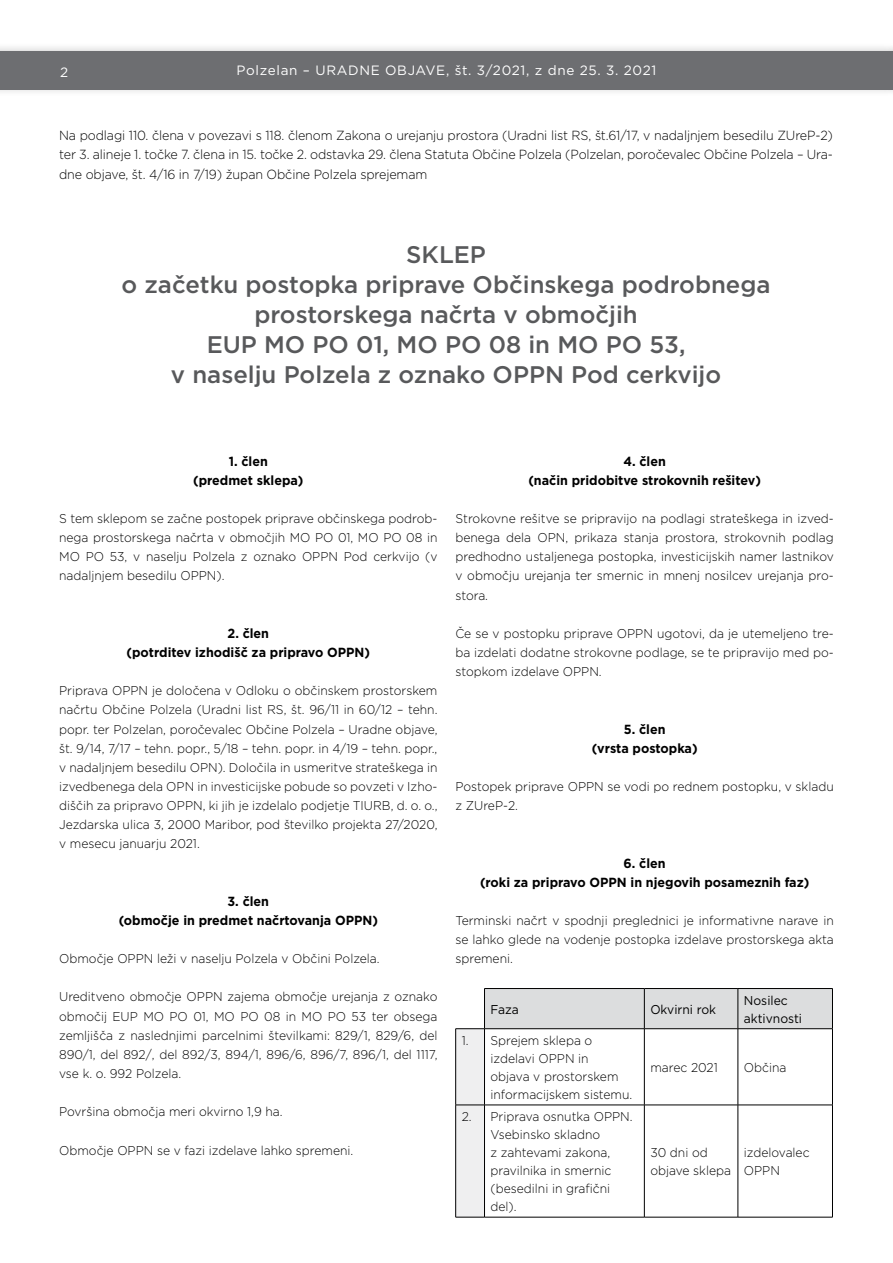
<style>
.page{position:relative;width:893px;height:1263px;background:#fff}
.page>*{position:absolute;margin:0;border:0;box-sizing:border-box;transform-origin:0 0}
.t1{font:500 24px/30px "Gotham";color:#58595b;text-align:center}
.t2{font:13.5px "Gotham";letter-spacing:.05em;color:#fff}
.t3{font:300 13.2px/19.2px "Gotham";letter-spacing:-.01em;color:#000;text-align:justify;scale:.95 1}
.t4{font:700 13.2px/19.2px "Gotham";color:#000;text-align:center;scale:.95 1}
.t5{font:300 12.75px/19.2px "Gotham";color:#000;text-align:justify;scale:.95 1}
.t6{font:12.75px/18px "Gotham";color:#000;scale:.95 1}
</style>
<div class="page">
<hr style="left:738px;top:988px;width:95px;height:1px;background:#000">
<hr style="left:832px;top:989px;width:1px;height:39px;background:#000">
<hr style="left:738px;top:1028px;width:95px;height:1px;background:#000">
<hr style="left:832px;top:1029px;width:1px;height:76px;background:#000">
<hr style="left:832px;top:1105px;width:1px;height:112px;background:#000">
<svg style="left:455px;top:988px;width:377px;height:230px"></svg>
<hr style="left:484px;top:1217px;width:160px;height:1px;background:#000">
<hr style="left:644px;top:1217px;width:94px;height:1px;background:#000">
<hr style="left:738px;top:1217px;width:95px;height:1px;background:#000">
<div style="left:0;top:43px;width:893px;height:54px;background:#000;opacity:.2"></div>
<div style="left:0;top:51px;width:893px;height:38px;background:#6d6e71"></div>
<p class="t2" style="left:60px;top:64px;width:10px">2</p>
<p class="t2" style="left:237px;top:62px;width:421px">Polzelan – URADNE OBJAVE, št. 3/2021, z dne 25. 3. 2021</p>
<p class="t3" style="left:59px;top:126px;width:816px">Na podlagi 110. člena v povezavi s 118. členom Zakona o urejanju prostora (Uradni list RS, št.61/17, v nadaljnjem besedilu ZUreP-2) ter 3. alineje 1. točke 7. člena in 15. točke 2. odstavka 29. člena Statuta Občine Polzela (Polzelan, poročevalec Občine Polzela – Ura&shy;dne objave, št. 4/16 in 7/19) župan Občine Polzela sprejemam</p>
<h1 class="t1" style="left:122px;top:239px;width:651px">SKLEP<br>o začetku postopka priprave Občinskega podrobnega prostorskega načrta v območjih<br>EUP MO PO 01, MO PO 08 in MO PO 53,<br>v naselju Polzela z oznako OPPN Pod cerkvijo</h1>
<p class="t4" style="left:193px;top:451px;width:118px">1. člen<br>(predmet sklepa)</p>
<p class="t5" style="left:59px;top:509px;width:400px">S tem sklepom se začne postopek priprave občinskega podrob&shy;nega prostorskega načrta v območjih MO PO 01, MO PO 08 in MO PO 53, v naselju Polzela z oznako OPPN Pod cerkvijo (v nadaljnjem besedilu OPPN).</p>
<p class="t4" style="left:127px;top:623px;width:258px">2. člen<br>(potrditev izhodišč za pripravo OPPN)</p>
<p class="t5" style="left:59px;top:681px;width:400px">Priprava OPPN je določena v Odloku o občinskem prostorskem načrtu Občine Polzela (Uradni list RS, št. 96/11 in 60/12 – tehn. popr. ter Polzelan, poročevalec Občine Polzela – Uradne objave, št. 9/14, 7/17 – tehn. popr., 5/18 – tehn. popr. in 4/19 – tehn. popr., v nadaljnjem besedilu OPN). Določila in usmeritve strateškega in izvedbenega dela OPN in investicijske pobude so povzeti v Izho&shy;diščih za pripravo OPPN, ki jih je izdelalo podjetje TIURB, d. o. o., Jezdarska ulica 3, 2000 Maribor, pod številko projekta 27/2020, v mesecu januarju 2021.</p>
<p class="t4" style="left:119px;top:891px;width:274px">3. člen<br>(območje in predmet načrtovanja OPPN)</p>
<p class="t5" style="left:59px;top:949px;width:339px">Območje OPPN leži v naselju Polzela v Občini Polzela.</p>
<p class="t5" style="left:59px;top:987px;width:400px">Ureditveno območje OPPN zajema območje urejanja z oznako območij EUP MO PO 01, MO PO 08 in MO PO 53 ter obsega zemljišča z naslednjimi parcelnimi številkami: 829/1, 829/6, del 890/1, del 892/, del 892/3, 894/1, 896/6, 896/7, 896/1, del 1117, vse k. o. 992 Polzela.</p>
<p class="t5" style="left:59px;top:1102px;width:237px">Površina območja meri okvirno 1,9 ha.</p>
<p class="t5" style="left:59px;top:1140px;width:311px">Območje OPPN se v fazi izdelave lahko spremeni.</p>
<p class="t4" style="left:528px;top:451px;width:246px">4. člen<br>(način pridobitve strokovnih rešitev)</p>
<p class="t5" style="left:455px;top:509px;width:400px">Strokovne rešitve se pripravijo na podlagi strateškega in izved&shy;benega dela OPN, prikaza stanja prostora, strokovnih podlag predhodno ustaljenega postopka, investicijskih namer lastnikov v območju urejanja ter smernic in mnenj nosilcev urejanja pro&shy;stora.</p>
<p class="t5" style="left:455px;top:623px;width:400px">Če se v postopku priprave OPPN ugotovi, da je utemeljeno tre&shy;ba izdelati dodatne strokovne podlage, se te pripravijo med po&shy;stopkom izdelave OPPN.</p>
<p class="t4" style="left:592px;top:719px;width:113px">5. člen<br>(vrsta postopka)</p>
<p class="t5" style="left:455px;top:776px;width:400px">Postopek priprave OPPN se vodi po rednem postopku, v skladu z ZUreP-2.</p>
<p class="t4" style="left:480px;top:853px;width:348px">6. člen<br>(roki za pripravo OPPN in njegovih posameznih faz)</p>
<p class="t5" style="left:455px;top:910px;width:400px">Terminski načrt v spodnji preglednici je informativne narave in se lahko glede na vodenje postopka izdelave prostorskega akta spremeni.</p>
<p class="t6" style="left:490px;top:1000px;width:31px">Faza</p>
<p class="t6" style="left:650px;top:1000px;width:71px">Okvirni rok</p>
<p class="t6" style="left:744px;top:991px;width:63px">Nosilec aktivnosti</p>
<p class="t5" style="left:490px;top:1031px;width:151px;line-height:18px;text-align:left;text-indent:-29px">1. Sprejem sklepa o izdelavi OPPN in<br>objava v prostorskem informacijskem sistemu.</p>
<p class="t5" style="left:650px;top:1057px;width:73px">marec 2021</p>
<p class="t5" style="left:744px;top:1057px;width:46px">Občina</p>
<p class="t5" style="left:490px;top:1107px;width:151px;line-height:18px;text-align:left;text-indent:-29px">2. Priprava osnutka OPPN.<br>Vsebinsko skladno<br>z zahtevami zakona, pravilnika in smernic (besedilni in grafični del).</p>
<p class="t5" style="left:650px;top:1143px;width:86px;line-height:18px">30 dni od objave sklepa</p>
<p class="t5" style="left:744px;top:1143px;width:71px;line-height:18px">izdelovalec<br>OPPN</p>
</div>
